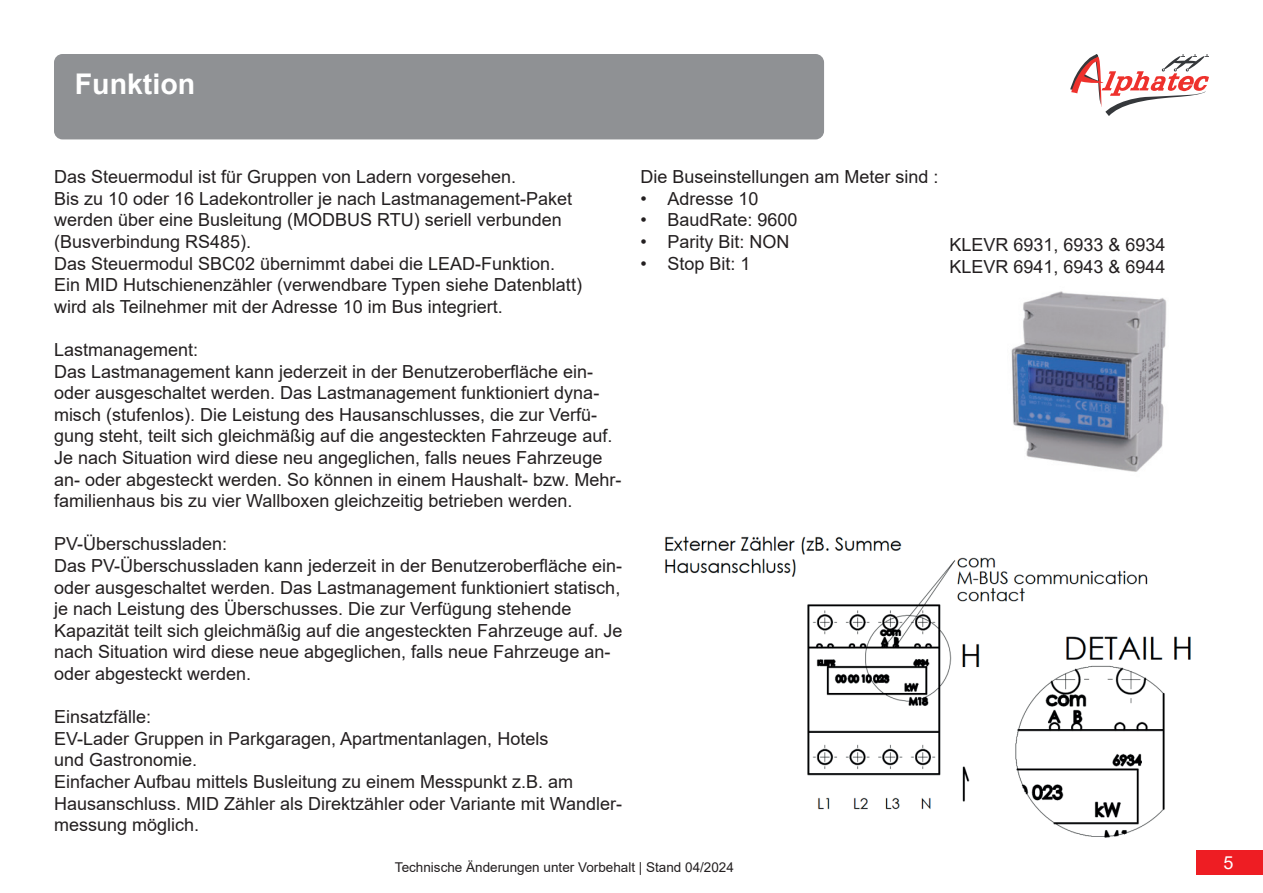
<style>
.page{position:relative;width:1263px;height:893px;background:#fff}
.page>*{position:absolute;margin:0;border:0;box-sizing:border-box;transform-origin:0 0}
.t1{font:700 28.5px "Arial";color:#fff}
.t2{font:18px/21.6px "Arial";color:#231f20}
.t3{font:18px "Arial";color:#fff}
.t4{font:13.5px "Arial";color:#231f20}
</style>
<div class="page">
<div style="left:1197px;top:850px;width:66px;height:25px;background:#ee1d23"></div>
<svg style="left:1070px;top:54px;width:139px;height:62px"></svg>
<div style="left:54px;top:54px;width:770px;height:85px;background:#8f9194;border-radius:9px"></div>
<img style="left:1011px;top:291px;width:156px;height:181px">
<img style="left:665px;top:536px;width:526px;height:302px">
<h1 class="t1" style="left:75px;top:64px;width:122px">Funktion</h1>
<p class="t2" style="left:54px;top:166px;width:529px">Das Steuermodul ist für Gruppen von Ladern vorgesehen.<br>Bis zu 10 oder 16 Ladekontroller je nach Lastmanagement-Paket werden über eine Busleitung (MODBUS RTU) seriell verbunden (Busverbindung RS485).<br>Das Steuermodul SBC02 übernimmt dabei die LEAD-Funktion.<br>Ein MID Hutschienenzähler (verwendbare Typen siehe Datenblatt) wird als Teilnehmer mit der Adresse 10 im Bus integriert.</p>
<p class="t2" style="left:54px;top:339px;width:569px">Lastmanagement:<br>Das Lastmanagement kann jederzeit in der Benutzeroberfläche ein&shy;oder ausgeschaltet werden. Das Lastmanagement funktioniert dyna&shy;misch (stufenlos). Die Leistung des Hausanschlusses, die zur Verfü&shy;gung steht, teilt sich gleichmäßig auf die angesteckten Fahrzeuge auf.<br>Je nach Situation wird diese neu angeglichen, falls neues Fahrzeuge an- oder abgesteckt werden. So können in einem Haushalt- bzw. Mehr&shy;familienhaus bis zu vier Wallboxen gleichzeitig betrieben werden.</p>
<p class="t2" style="left:54px;top:533px;width:570px">PV-Überschussladen:<br>Das PV-Überschussladen kann jederzeit in der Benutzeroberfläche ein&shy;oder ausgeschaltet werden. Das Lastmanagement funktioniert statisch, je nach Leistung des Überschusses. Die zur Verfügung stehende Kapazität teilt sich gleichmäßig auf die angesteckten Fahrzeuge auf. Je nach Situation wird diese neue abgeglichen, falls neue Fahrzeuge an&shy;oder abgesteckt werden.</p>
<p class="t2" style="left:54px;top:706px;width:570px">Einsatzfälle:<br>EV-Lader Gruppen in Parkgaragen, Apartmentanlagen, Hotels<br>und Gastronomie.<br>Einfacher Aufbau mittels Busleitung zu einem Messpunkt z.B. am Hausanschluss. MID Zähler als Direktzähler oder Variante mit Wandler&shy;messung möglich.</p>
<p class="t2" style="left:640px;top:166px;width:300px">Die Buseinstellungen am Meter sind :</p>
<p class="t2" style="left:640px;top:188px;width:120px">• Adresse 10</p>
<p class="t2" style="left:640px;top:209px;width:159px">• BaudRate: 9600</p>
<p class="t2" style="left:640px;top:231px;width:151px">• Parity Bit: NON</p>
<p class="t2" style="left:640px;top:252px;width:112px">• Stop Bit: 1</p>
<p class="t2" style="left:949px;top:234px;width:218px">KLEVR 6931, 6933 &amp; 6934<br>KLEVR 6941, 6943 &amp; 6944</p>
<p class="t4" style="left:395px;top:858px;width:340px">Technische Änderungen unter Vorbehalt | Stand 04/2024</p>
<p class="t3" style="left:1223px;top:850px;width:12px">5</p>
</div>
